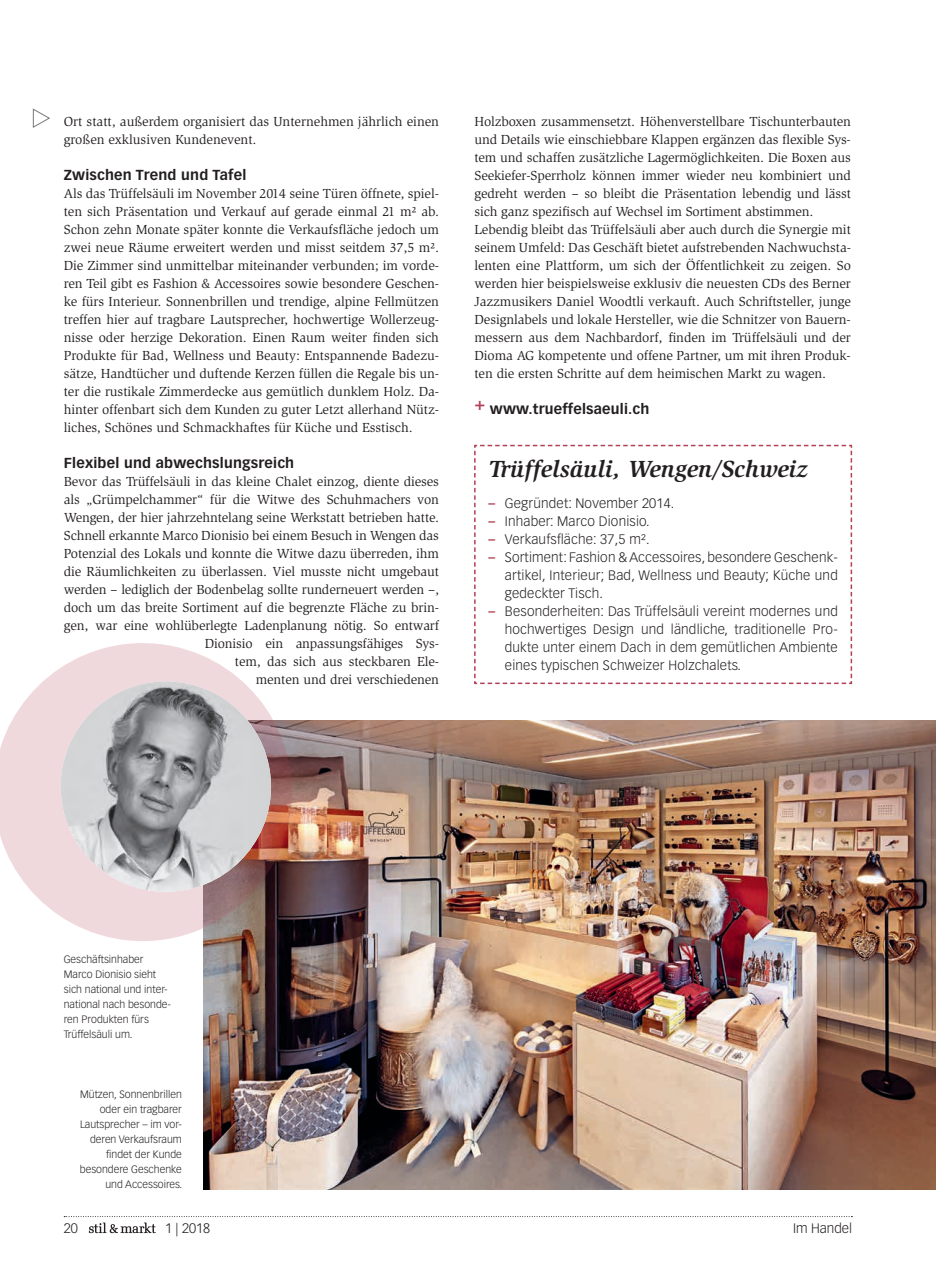
<style>
.page{position:relative;width:936px;height:1263px;background:#fff}
.page>*{position:absolute;margin:0;border:0;box-sizing:border-box;transform-origin:0 0}
.t1{font:italic 700 24px "Slimbach LT";color:#231f20}
.t2{font:700 14.25px "Vectora LT";letter-spacing:.015em;color:#231f20}
.t3{font:13.5px/18px "Slimbach LT";letter-spacing:-.01em;color:#231f20}
.t4{font:300 13.5px/18px "Vectora LT";letter-spacing:.015em;color:#231f20;text-align:justify}
.t5{font:300 10.5px/15px "Vectora LT";color:#231f20}
.s1{font-weight:700;color:#b34155}
</style>
<div class="page">
<svg style="left:64px;top:1216px;width:788px;height:17px"></svg>
<img style="left:203px;top:720px;width:732px;height:470px">
<svg style="left:0;top:643px;width:292px;height:298px;fill:#f0d9dd"></svg>
<img style="left:61px;top:681px;width:210px;height:211px;border-radius:105px">
<svg style="left:474px;top:444px;width:378px;height:241px"></svg>
<svg style="left:33px;top:108px;width:17px;height:20px"></svg>
<p class="t3" style="left:64px;top:113px;width:377px">Ort statt, außerdem organisiert das Unternehmen jährlich einen großen exklusiven Kundenevent.</p>
<p class="t2" style="left:64px;top:166px;width:184px">Zwischen Trend und Tafel</p>
<p class="t3" style="left:64px;top:185px;width:377px;text-align:justify">Als das Trüffelsäuli im November 2014 seine Türen öffnete, spiel&shy;ten sich Präsentation und Verkauf auf gerade einmal 21 m² ab.<br>Schon zehn Monate später konnte die Verkaufsfläche jedoch um zwei neue Räume erweitert werden und misst seitdem 37,5 m².<br>Die Zimmer sind unmittelbar miteinander verbunden; im vorde&shy;ren Teil gibt es Fashion &amp; Accessoires sowie besondere Geschen&shy;ke fürs Interieur. Sonnenbrillen und trendige, alpine Fellmützen treffen hier auf tragbare Lautsprecher, hochwertige Wollerzeug&shy;nisse oder herzige Dekoration. Einen Raum weiter finden sich Produkte für Bad, Wellness und Beauty: Entspannende Badezu&shy;sätze, Handtücher und duftende Kerzen füllen die Regale bis un&shy;ter die rustikale Zimmerdecke aus gemütlich dunklem Holz. Da&shy;hinter offenbart sich dem Kunden zu guter Letzt allerhand Nütz&shy;liches, Schönes und Schmackhaftes für Küche und Esstisch.</p>
<p class="t2" style="left:64px;top:454px;width:232px">Flexibel und abwechslungsreich</p>
<p class="t3" style="left:64px;top:473px;width:377px;text-align:right">Bevor das Trüffelsäuli in das kleine Chalet einzog, diente dieses als „Grümpelchammer“ für die Witwe des Schuhmachers von Wengen, der hier jahrzehntelang seine Werkstatt betrieben hatte.<br>Schnell erkannte Marco Dionisio bei einem Besuch in Wengen das Potenzial des Lokals und konnte die Witwe dazu überreden, ihm die Räumlichkeiten zu überlassen. Viel musste nicht umgebaut werden – lediglich der Bodenbelag sollte runderneuert werden –, doch um das breite Sortiment auf die begrenzte Fläche zu brin&shy;gen, war eine wohlüberlegte Ladenplanung nötig. So entwarf Dionisio ein anpassungsfähiges Sys-<br>tem, das sich aus steckbaren Ele-<br>menten und drei verschiedenen</p>
<p class="t3" style="left:474px;top:113px;width:378px">Holzboxen zusammensetzt. Höhenverstellbare Tischunterbauten und Details wie einschiebbare Klappen ergänzen das flexible Sys&shy;tem und schaffen zusätzliche Lagermöglichkeiten. Die Boxen aus Seekiefer-Sperrholz können immer wieder neu kombiniert und gedreht werden – so bleibt die Präsentation lebendig und lässt sich ganz spezifisch auf Wechsel im Sortiment abstimmen.<br>Lebendig bleibt das Trüffelsäuli aber auch durch die Synergie mit seinem Umfeld: Das Geschäft bietet aufstrebenden Nachwuchsta&shy;lenten eine Plattform, um sich der Öffentlichkeit zu zeigen. So werden hier beispielsweise exklusiv die neuesten CDs des Berner Jazzmusikers Daniel Woodtli verkauft. Auch Schriftsteller, junge Designlabels und lokale Hersteller, wie die Schnitzer von Bauern&shy;messern aus dem Nachbardorf, finden im Trüffelsäuli und der Dioma AG kompetente und offene Partner, um mit ihren Produk&shy;ten die ersten Schritte auf dem heimischen Markt zu wagen.</p>
<p class="t2" style="left:474px;top:400px;width:176px"><sup>+</sup> www.trueffelsaeuli.ch</p>
<h1 class="t1" style="left:488px;top:455px;width:321px">Trüffelsäuli, Wengen/Schweiz</h1>
<p class="t4" style="left:488px;top:494px;width:188px"><span class="s1">–</span> Gegründet: November 2014.</p>
<p class="t4" style="left:488px;top:512px;width:163px"><span class="s1">–</span> Inhaber: Marco Dionisio.</p>
<p class="t4" style="left:488px;top:530px;width:163px"><span class="s1">–</span> Verkaufsfläche: 37,5 m².</p>
<p class="t4" style="left:505px;top:548px;width:334px;text-indent:-16px"><span class="s1">–</span> Sortiment: Fashion &amp; Accessoires, besondere Geschenk&shy;artikel, Interieur; Bad, Wellness und Beauty; Küche und gedeckter Tisch.</p>
<p class="t4" style="left:505px;top:602px;width:334px;text-indent:-16px"><span class="s1">–</span> Besonderheiten: Das Trüffelsäuli vereint modernes und hochwertiges Design und ländliche, traditionelle Pro&shy;dukte unter einem Dach in dem gemütlichen Ambiente eines typischen Schweizer Holzchalets.</p>
<p class="t5" style="left:64px;top:952px;width:109px">Geschäftsinhaber<br>Marco Dionisio sieht sich national und inter&shy;national nach besonde&shy;ren Produkten fürs<br>Trüffelsäuli um.</p>
<p class="t5" style="left:80px;top:1087px;width:104px;text-align:right">Mützen, Sonnenbrillen oder ein tragbarer<br>Lautsprecher – im vor&shy;deren Verkaufsraum findet der Kunde besondere Geschenke und Accessoires.</p>
<p class="t4" style="left:64px;top:1219px;width:16px">20</p>
<p class="t4" style="left:165px;top:1219px;width:47px">1 | 2018</p>
<p class="t4" style="left:793px;top:1219px;width:61px">Im Handel</p>
</div>
